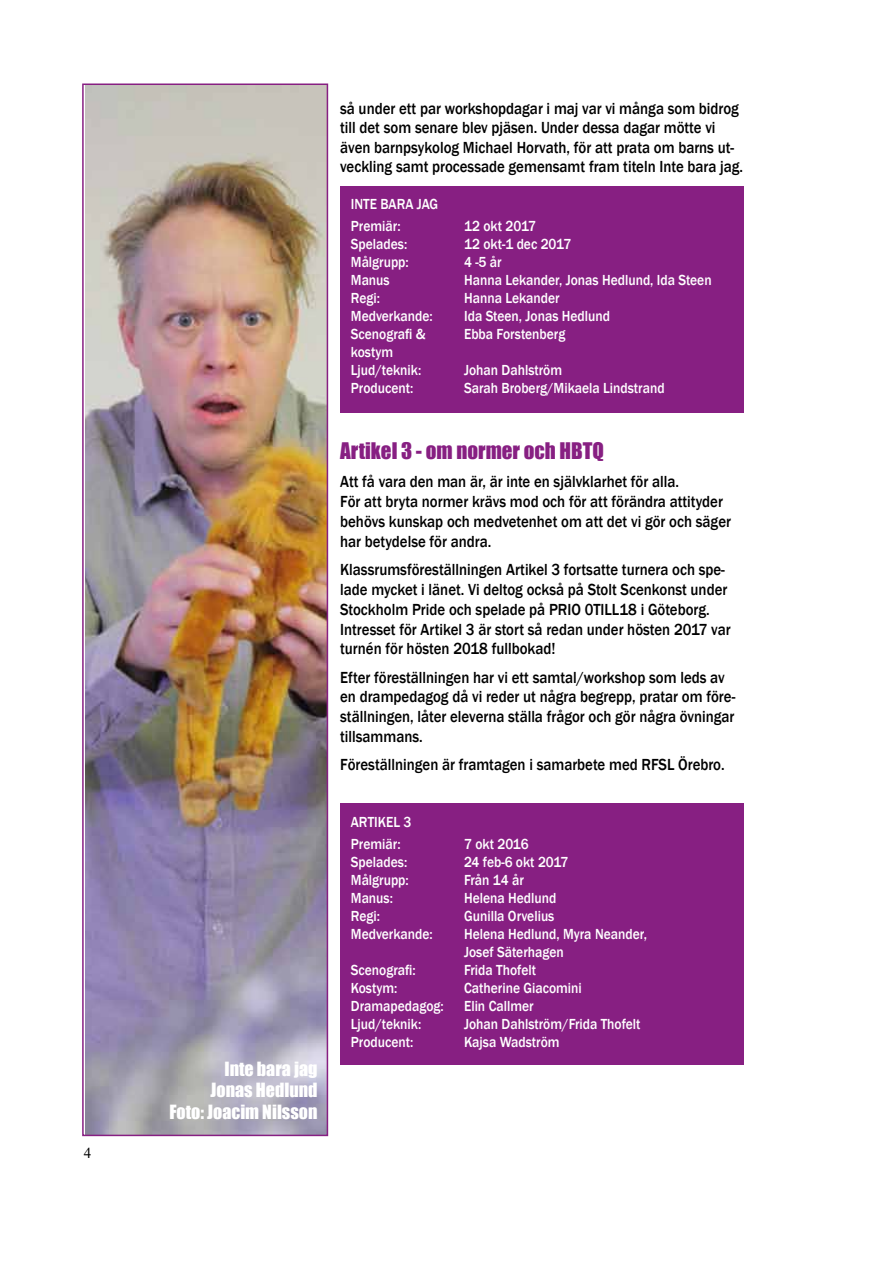
<style>
.page{position:relative;width:893px;height:1263px;background:#fff}
.page>*{position:absolute;margin:0;border:0;box-sizing:border-box;transform-origin:0 0}
.t1{font:21px "Impact";color:#871f82}
.t2{font:18px/21.6px "Impact";color:#fff;text-align:right}
.t3{font:500 16.5px/19.8px "Franklin Gothic";color:#000;scale:.9 1}
.t4{font:500 15px/22.2px "Franklin Gothic";color:#fff;scale:.9 1}
.t5{font:15px "Times New Roman";color:#000}
</style>
<div class="page">
<img style="left:85px;top:86px;width:240px;height:1047px">
<div style="left:340px;top:186px;width:404px;height:227px;background:#871f82"></div>
<div style="left:340px;top:804px;width:404px;height:261px;background:#871f82"></div>
<div style="left:82px;top:83px;width:246px;height:1053px;border:2px solid #871f82"></div>
<p class="t5" style="left:84px;top:1143px;width:9px">4</p>
<p class="t2" style="left:169px;top:1057px;width:150px">Inte bara jag<br>Jonas Hedlund<br>Foto: Joacim Nilsson</p>
<p class="t3" style="left:340px;top:98px;width:445px">så under ett par workshopdagar i maj var vi många som bidrog till det som senare blev pjäsen. Under dessa dagar mötte vi även barnpsykolog Michael Horvath, för att prata om barns ut-</p>
<p class="t3" style="left:340px;top:157px;width:449px">veckling samt processade gemensamt fram titeln Inte bara jag.</p>
<p class="t4" style="left:351px;top:193px;width:99px">INTE BARA JAG<br>Premiär:</p>
<p class="t4" style="left:464px;top:215px;width:81px">12 okt 2017</p>
<p class="t4" style="left:351px;top:233px;width:64px">Spelades:</p>
<p class="t4" style="left:464px;top:233px;width:121px">12 okt-1 dec 2017</p>
<p class="t4" style="left:351px;top:251px;width:66px">Målgrupp:</p>
<p class="t4" style="left:464px;top:251px;width:43px">4 -5 år</p>
<p class="t4" style="left:351px;top:269px;width:45px">Manus</p>
<p class="t4" style="left:464px;top:269px;width:277px">Hanna Lekander, Jonas Hedlund, Ida Steen</p>
<p class="t4" style="left:351px;top:287px;width:34px">Regi:</p>
<p class="t4" style="left:464px;top:287px;width:108px">Hanna Lekander</p>
<p class="t4" style="left:351px;top:305px;width:92px">Medverkande:</p>
<p class="t4" style="left:464px;top:305px;width:164px">Ida Steen, Jonas Hedlund</p>
<p class="t4" style="left:351px;top:323px;width:84px">Scenografi &amp;</p>
<p class="t4" style="left:464px;top:323px;width:114px">Ebba Forstenberg</p>
<p class="t4" style="left:351px;top:343px;width:80px;line-height:18px">kostym<br>Ljud/teknik:</p>
<p class="t4" style="left:464px;top:359px;width:110px">Johan Dahlström</p>
<p class="t4" style="left:351px;top:377px;width:71px">Producent:</p>
<p class="t4" style="left:464px;top:377px;width:224px">Sarah Broberg/Mikaela Lindstrand</p>
<p class="t1" style="left:340px;top:435px;width:265px">Artikel 3 - om normer och HBTQ</p>
<p class="t3" style="left:340px;top:472px;width:436px">Att få vara den man är, är inte en självklarhet för alla.<br>För att bryta normer krävs mod och för att förändra attityder behövs kunskap och medvetenhet om att det vi gör och säger har betydelse för andra.</p>
<p class="t3" style="left:340px;top:560px;width:435px">Klassrumsföreställningen Artikel 3 fortsatte turnera och spe&shy;lade mycket i länet. Vi deltog också på Stolt Scenkonst under Stockholm Pride och spelade på PRIO 0TILL18 i Göteborg.<br>Intresset för Artikel 3 är stort så redan under hösten 2017 var turnén för hösten 2018 fullbokad!</p>
<p class="t3" style="left:340px;top:667px;width:440px">Efter föreställningen har vi ett samtal/workshop som leds av en drampedagog då vi reder ut några begrepp, pratar om före&shy;ställningen, låter eleverna ställa frågor och gör några övningar tillsammans.</p>
<p class="t3" style="left:340px;top:755px;width:429px">Föreställningen är framtagen i samarbete med RFSL Örebro.</p>
<p class="t4" style="left:351px;top:811px;width:69px">ARTIKEL 3<br>Premiär:</p>
<p class="t4" style="left:464px;top:833px;width:73px">7 okt 2016</p>
<p class="t4" style="left:351px;top:851px;width:64px">Spelades:</p>
<p class="t4" style="left:464px;top:851px;width:118px">24 feb-6 okt 2017</p>
<p class="t4" style="left:351px;top:869px;width:66px">Målgrupp:</p>
<p class="t4" style="left:464px;top:869px;width:68px">Från 14 år</p>
<p class="t4" style="left:351px;top:887px;width:48px">Manus:</p>
<p class="t4" style="left:464px;top:887px;width:104px">Helena Hedlund</p>
<p class="t4" style="left:351px;top:905px;width:34px">Regi:</p>
<p class="t4" style="left:464px;top:905px;width:102px">Gunilla Orvelius</p>
<p class="t4" style="left:351px;top:923px;width:92px">Medverkande:</p>
<p class="t4" style="left:464px;top:925px;width:205px;line-height:18px">Helena Hedlund, Myra Neander,<br>Josef Säterhagen</p>
<p class="t4" style="left:351px;top:959px;width:74px">Scenografi:</p>
<p class="t4" style="left:464px;top:959px;width:81px">Frida Thofelt</p>
<p class="t4" style="left:351px;top:977px;width:53px">Kostym:</p>
<p class="t4" style="left:464px;top:977px;width:132px">Catherine Giacomini</p>
<p class="t4" style="left:351px;top:995px;width:105px">Dramapedagog:</p>
<p class="t4" style="left:464px;top:995px;width:79px">Elin Callmer</p>
<p class="t4" style="left:351px;top:1013px;width:80px">Ljud/teknik:</p>
<p class="t4" style="left:464px;top:1013px;width:198px">Johan Dahlström/Frida Thofelt</p>
<p class="t4" style="left:351px;top:1031px;width:71px">Producent:</p>
<p class="t4" style="left:464px;top:1031px;width:108px">Kajsa Wadström</p>
</div>
